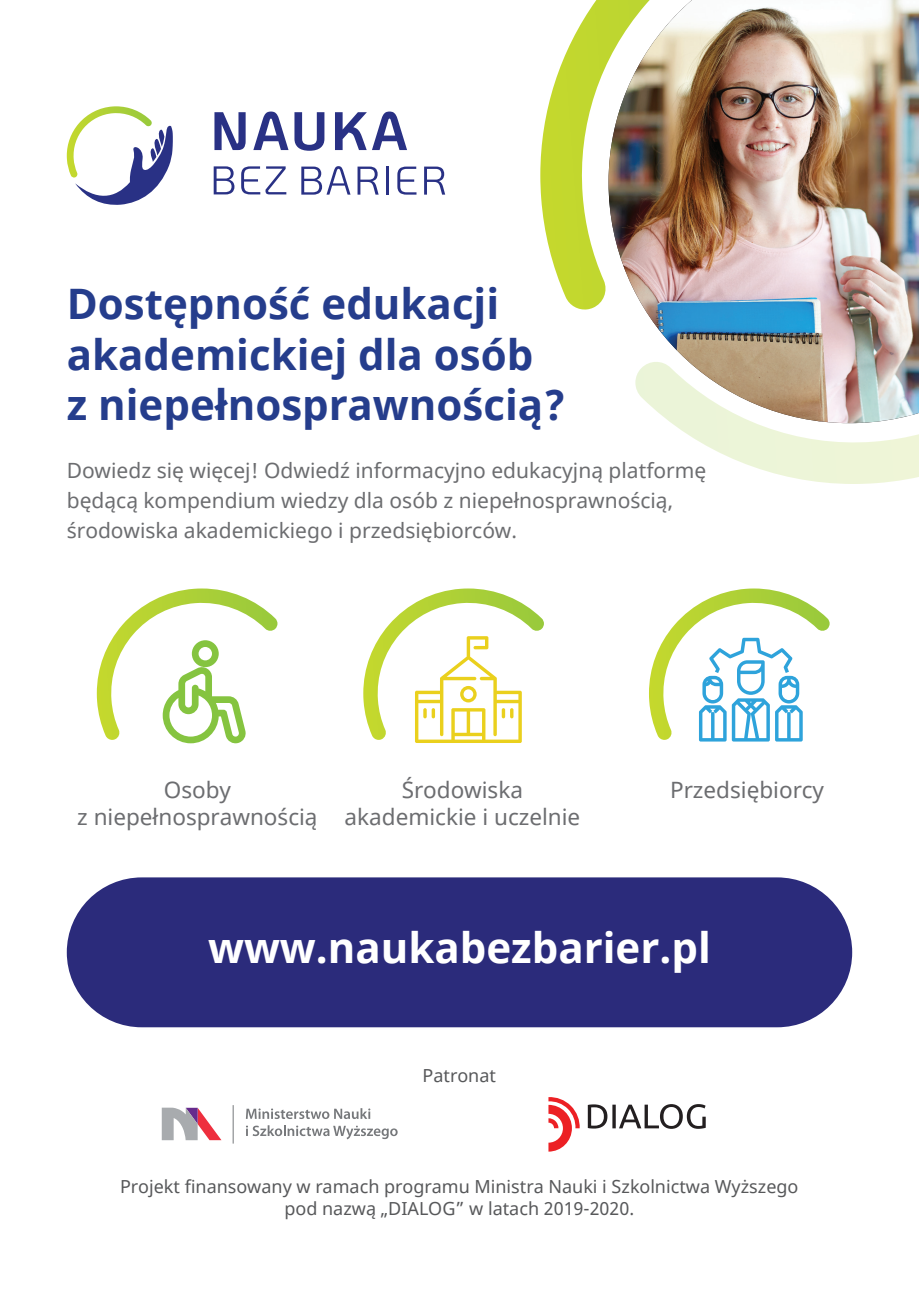
<style>
.page{position:relative;width:919px;height:1289px;background:#fff}
.page>*{position:absolute;margin:0;border:0;box-sizing:border-box;transform-origin:0 0}
.t1{font:700 42px "Noto Sans";color:#253d8c}
.t2{font:700 42px "Noto Sans";color:#fff}
.t3{font:22.5px "Noto Sans";color:#6c6d70}
.t4{font:21px/30px "Noto Sans";color:#6c6d70}
.t5{font:18px "Noto Sans";color:#57585a}
</style>
<div class="page">
<svg style="left:540px;top:0;width:68px;height:310px"></svg>
<svg style="left:672px;top:423px;width:246px;height:61px"></svg>
<div style="left:67px;top:877px;width:785px;height:150px;background:#2b2b7b;border-radius:75px"></div>
<svg style="left:214px;top:112px;width:31px;height:38px"></svg>
<svg style="left:253px;top:111px;width:35px;height:39px"></svg>
<svg style="left:294px;top:112px;width:30px;height:39px"></svg>
<svg style="left:335px;top:111px;width:72px;height:39px"></svg>
<svg style="left:214px;top:166px;width:20px;height:28px"></svg>
<svg style="left:241px;top:166px;width:45px;height:28px"></svg>
<svg style="left:301px;top:166px;width:49px;height:29px"></svg>
<svg style="left:357px;top:166px;width:21px;height:29px"></svg>
<hr style="left:386px;top:166px;width:3px;height:29px;background:#293185">
<svg style="left:397px;top:166px;width:19px;height:29px"></svg>
<svg style="left:424px;top:166px;width:21px;height:29px"></svg>
<svg style="left:67px;top:106px;width:106px;height:99px"></svg>
<img style="left:608px;top:0;width:310px;height:423px">
<svg style="left:246px;top:1108px;width:124px;height:10px"></svg>
<svg style="left:246px;top:1125px;width:151px;height:14px"></svg>
<hr style="left:233px;top:1105px;width:1px;height:38px;background:#76787b">
<svg style="left:162px;top:1107px;width:59px;height:33px"></svg>
<svg style="left:548px;top:1097px;width:32px;height:54px"></svg>
<svg style="left:587px;top:1104px;width:118px;height:24px"></svg>
<svg style="left:649px;top:588px;width:180px;height:153px"></svg>
<svg style="left:363px;top:588px;width:181px;height:155px"></svg>
<svg style="left:97px;top:588px;width:180px;height:156px"></svg>
<p class="t1" style="left:67px;top:274px;width:434px">Dostępność edukacji</p>
<p class="t1" style="left:67px;top:325px;width:468px">akademickiej dla osób</p>
<p class="t1" style="left:67px;top:375px;width:500px">z niepełnosprawnością?</p>
<p class="t4" style="left:67px;top:456px;width:641px">Dowiedz się więcej! Odwiedź informacyjno edukacyjną platformę będącą kompendium wiedzy dla osób z niepełnosprawnością,</p>
<p class="t4" style="left:67px;top:516px;width:451px">środowiska akademickiego i przedsiębiorców.</p>
<p class="t3" style="left:164px;top:774px;width:69px">Osoby</p>
<p class="t3" style="left:77px;top:801px;width:242px">z niepełnosprawnością</p>
<p class="t3" style="left:402px;top:774px;width:123px">Środowiska</p>
<p class="t3" style="left:670px;top:774px;width:155px">Przedsiębiorcy</p>
<p class="t3" style="left:344px;top:801px;width:237px">akademickie i uczelnie</p>
<p class="t2" style="left:208px;top:918px;width:504px">www.naukabezbarier.pl</p>
<p class="t5" style="left:422px;top:1062px;width:75px">Patronat</p>
<p class="t5" style="left:120px;top:1174px;width:679px">Projekt finansowany w ramach programu Ministra Nauki i Szkolnictwa Wyższego</p>
<p class="t5" style="left:284px;top:1196px;width:351px">pod nazwą „DIALOG” w latach 2019-2020.</p>
</div>
